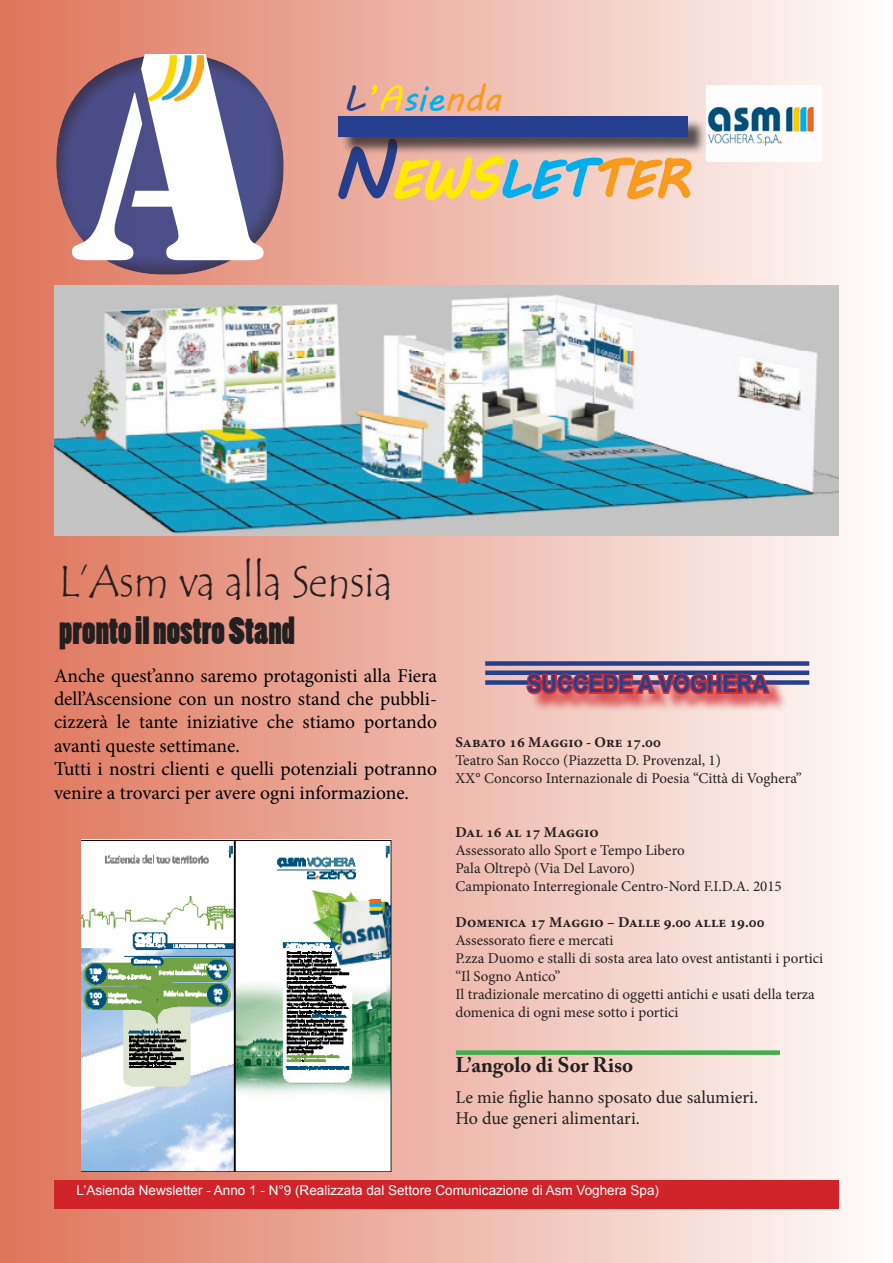
<style>
.page{position:relative;width:893px;height:1263px;background:#fff}
.page>*{position:absolute;margin:0;border:0;box-sizing:border-box;transform-origin:0 0}
.t1{font:275.7px "Stencil Std";color:#fff}
.t2{font:50.4px "MV Boli";color:#ffe901}
.t3{font:45px "Tempus Sans ITC";color:#231f20;scale:.9 1}
.t4{font:36px "Poplar Std";color:#231f20}
.t5{font:36px "MV Boli";color:#00aeef}
.t6{font:700 24px "Arial";color:#253f8e;scale:.9 1}
.t7{font:700 21px "Adobe Caslon Pro";color:#231f20}
.t8{font:19.5px/23.4px "Minion Pro";color:#000;text-align:justify}
.t9{font:18px "Minion Pro";color:#231f20}
.t10{font:15px/18px "Minion Pro";color:#231f20}
.t11{font:700 15px "Minion Pro";color:#231f20}
.t12{font:13.5px "Arial";color:#fff}
.s1{color:#253f8e}
.s2{color:#ffe901}
.s3{color:#f89a1c}
.s4{font-size:72px;color:#253f8e}
.s5{color:#00aeef}
</style>
<div class="page">
<div style="left:0;top:0;width:893px;height:1263px;background:linear-gradient(to right,#de745a,#fefdfd)"></div>
<div style="left:54px;top:1180px;width:785px;height:29px;background:#d1232a"></div>
<div style="left:485px;top:661px;width:324px;height:5px;background:#253f8e"></div>
<div style="left:485px;top:670px;width:324px;height:5px;background:#253f8e"></div>
<div style="left:485px;top:680px;width:324px;height:5px;background:#253f8e"></div>
<div style="left:529px;top:676px;width:259px;height:37px;background:#d1232a;opacity:.75"></div>
<svg style="left:525px;top:670px;width:247px;height:28px;background:#ba4957"></svg>
<div style="left:456px;top:1050px;width:324px;height:5px;background:#40ae49"></div>
<div style="left:56px;top:50px;width:228px;height:225px;background:#231f20;opacity:.5"></div>
<svg style="left:337px;top:137px;width:357px;height:103px;background:#e1bfa7"></svg>
<img style="left:149px;top:55px;width:55px;height:45px">
<img style="left:706px;top:86px;width:115px;height:75px">
<div style="left:341px;top:118px;width:365px;height:37px;background:#231f20;opacity:.75"></div>
<div style="left:339px;top:116px;width:349px;height:21px;background:#253f8e"></div>
<img style="left:82px;top:840px;width:309px;height:331px">
<img style="left:54px;top:286px;width:785px;height:250px">
<p class="t1" style="left:74px;top:-21px;width:193px">A</p>
<p class="t5" style="left:343px;top:75px;width:160px"><span class="s1">L</span><span class="s2">’A</span>sie<span class="s3">nda</span></p>
<p class="t2" style="left:333px;top:145px;width:357px"><span class="s4">N</span>ews<span class="s5">let</span><span class="s3">ter</span></p>
<p class="t3" style="left:59px;top:553px;width:371px">L’Asm va alla Sensia</p>
<p class="t4" style="left:59px;top:611px;width:237px">pronto il nostro Stand</p>
<p class="t8" style="left:54px;top:664px;width:385px">Anche quest’anno saremo protagonisti alla Fiera dell’Ascensione con un nostro stand che pubbli&shy;cizzerà le tante iniziative che stiamo portando avanti queste settimane.</p>
<p class="t8" style="left:54px;top:757px;width:384px">Tutti i nostri clienti e quelli potenziali potranno venire a trovarci per avere ogni informazione.</p>
<p class="t6" style="left:527px;top:668px;width:269px">SUCCEDE A VOGHERA</p>
<p class="t11" style="left:455px;top:731px;width:207px">Sabato 16 Maggio - Ore 17.00</p>
<p class="t10" style="left:455px;top:751px;width:267px">Teatro San Rocco (Piazzetta D. Provenzal, 1)</p>
<p class="t10" style="left:455px;top:769px;width:348px">XX° Concorso Internazionale di Poesia “Città di Voghera”</p>
<p class="t11" style="left:455px;top:821px;width:145px">Dal 16 al 17 Maggio</p>
<p class="t10" style="left:455px;top:841px;width:231px">Assessorato allo Sport e Tempo Libero</p>
<p class="t10" style="left:455px;top:859px;width:181px">Pala Oltrepò (Via Del Lavoro)</p>
<p class="t10" style="left:455px;top:877px;width:328px">Campionato Interregionale Centro-Nord F.I.D.A. 2015</p>
<p class="t11" style="left:455px;top:911px;width:311px">Domenica 17 Maggio – Dalle 9.00 alle 19.00</p>
<p class="t10" style="left:455px;top:931px;width:160px">Assessorato fiere e mercati</p>
<p class="t10" style="left:455px;top:949px;width:369px">P.zza Duomo e stalli di sosta area lato ovest antistanti i portici</p>
<p class="t10" style="left:455px;top:967px;width:107px">“Il Sogno Antico”</p>
<p class="t10" style="left:455px;top:985px;width:361px">Il tradizionale mercatino di oggetti antichi e usati della terza domenica di ogni mese sotto i portici</p>
<p class="t7" style="left:455px;top:1053px;width:179px">L’angolo di Sor Riso</p>
<p class="t9" style="left:455px;top:1085px;width:304px">Le mie figlie hanno sposato due salumieri.</p>
<p class="t9" style="left:455px;top:1106px;width:186px">Ho due generi alimentari.</p>
<p class="t12" style="left:77px;top:1182px;width:584px">L’Asienda Newsletter - Anno 1 - N°9 (Realizzata dal Settore Comunicazione di Asm Voghera Spa)</p>
</div>
